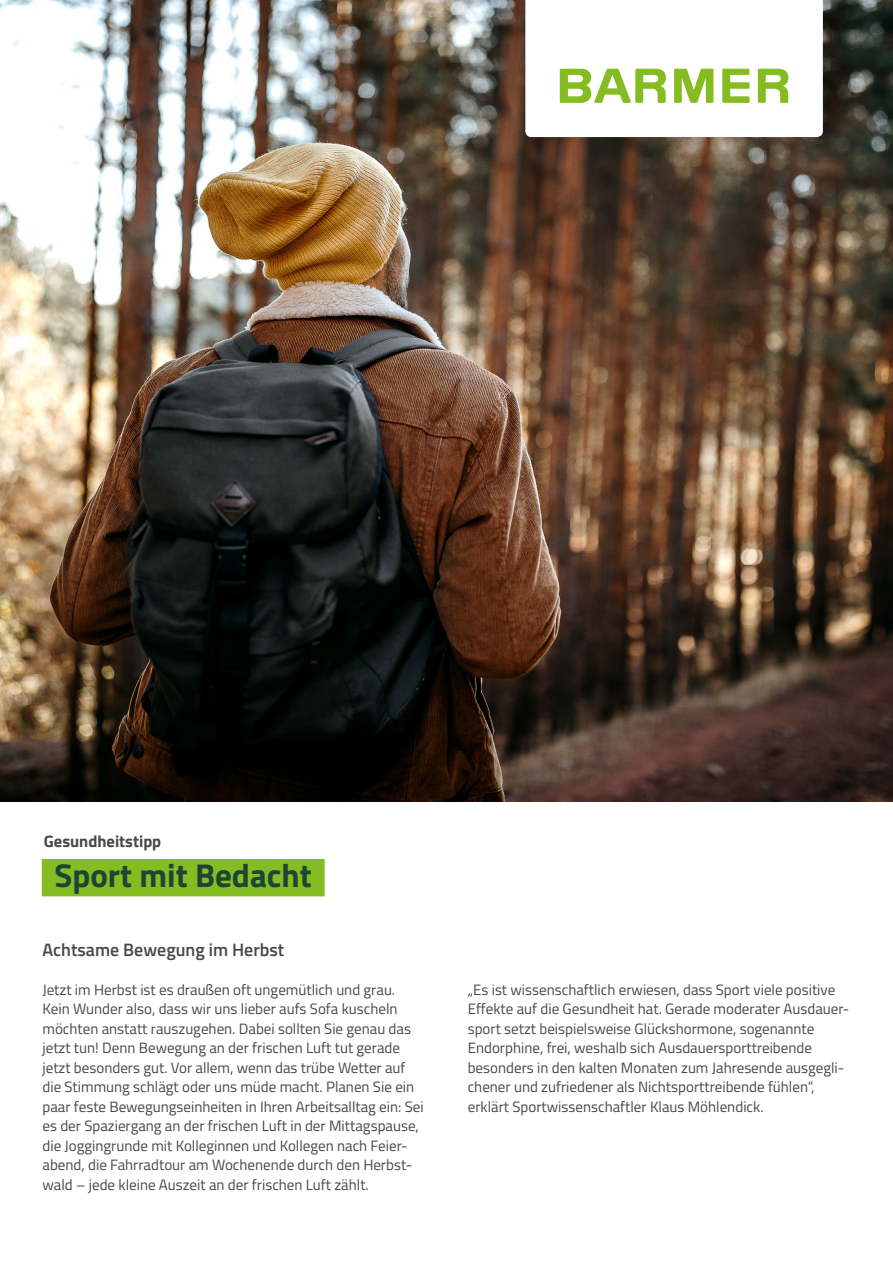
<style>
.page{position:relative;width:893px;height:1263px;background:#fff}
.page>*{position:absolute;margin:0;border:0;box-sizing:border-box;transform-origin:0 0}
.BF_H1_Balkenheadline_22pt_1-zeilig_376{font:700 33px "BGEK Titillium";color:#1d4534}
.BF_H2_12_15pt_semold_85k{font:600 18px "BGEK Titillium";color:#484847}
.BF_P_Over_Subline_11_12_5pt_85k{font:700 16.5px "BGEK Titillium";color:#484847}
.BF_P_Fließtext_10_12pt_regular_85k{font:15px/19.5px "BGEK Titillium";color:#484847}
</style>
<div class="page">
<img style="left:0;top:0;width:893px;height:802px">
<div style="left:42px;top:859px;width:283px;height:37px;background:#85bc21"></div>
<svg style="left:525px;top:0;width:298px;height:137px"></svg>
<p class="BF_P_Over_Subline_11_12_5pt_85k" style="left:44px;top:828px;width:119px">Gesundheitstipp</p>
<h1 class="BF_H1_Balkenheadline_22pt_1-zeilig_376" style="left:55px;top:850px;width:259px">Sport mit Bedacht</h1>
<h2 class="BF_H2_12_15pt_semold_85k" style="left:43px;top:936px;width:243px">Achtsame Bewegung im Herbst</h2>
<p class="BF_P_Fließtext_10_12pt_regular_85k" style="left:43px;top:979px;width:383px">Jetzt im Herbst ist es draußen oft ungemütlich und grau.<br>Kein Wunder also, dass wir uns lieber aufs Sofa kuscheln möchten anstatt rauszugehen. Dabei sollten Sie genau das jetzt tun! Denn Bewegung an der frischen Luft tut gerade jetzt besonders gut. Vor allem, wenn das trübe Wetter auf die Stimmung schlägt oder uns müde macht. Planen Sie ein paar feste Bewegungseinheiten in Ihren Arbeitsalltag ein: Sei es der Spaziergang an der frischen Luft in der Mittagspause, die Joggingrunde mit Kolleginnen und Kollegen nach Feier&shy;abend, die Fahrradtour am Wochenende durch den Herbst&shy;wald – jede kleine Auszeit an der frischen Luft zählt.</p>
<p class="BF_P_Fließtext_10_12pt_regular_85k" style="left:468px;top:979px;width:383px">„Es ist wissenschaftlich erwiesen, dass Sport viele positive Effekte auf die Gesundheit hat. Gerade moderater Ausdauer&shy;sport setzt beispielsweise Glückshormone, sogenannte Endorphine, frei, weshalb sich Ausdauersporttreibende besonders in den kalten Monaten zum Jahresende ausgegli&shy;chener und zufriedener als Nichtsporttreibende fühlen“, erklärt Sportwissenschaftler Klaus Möhlendick.</p>
</div>
